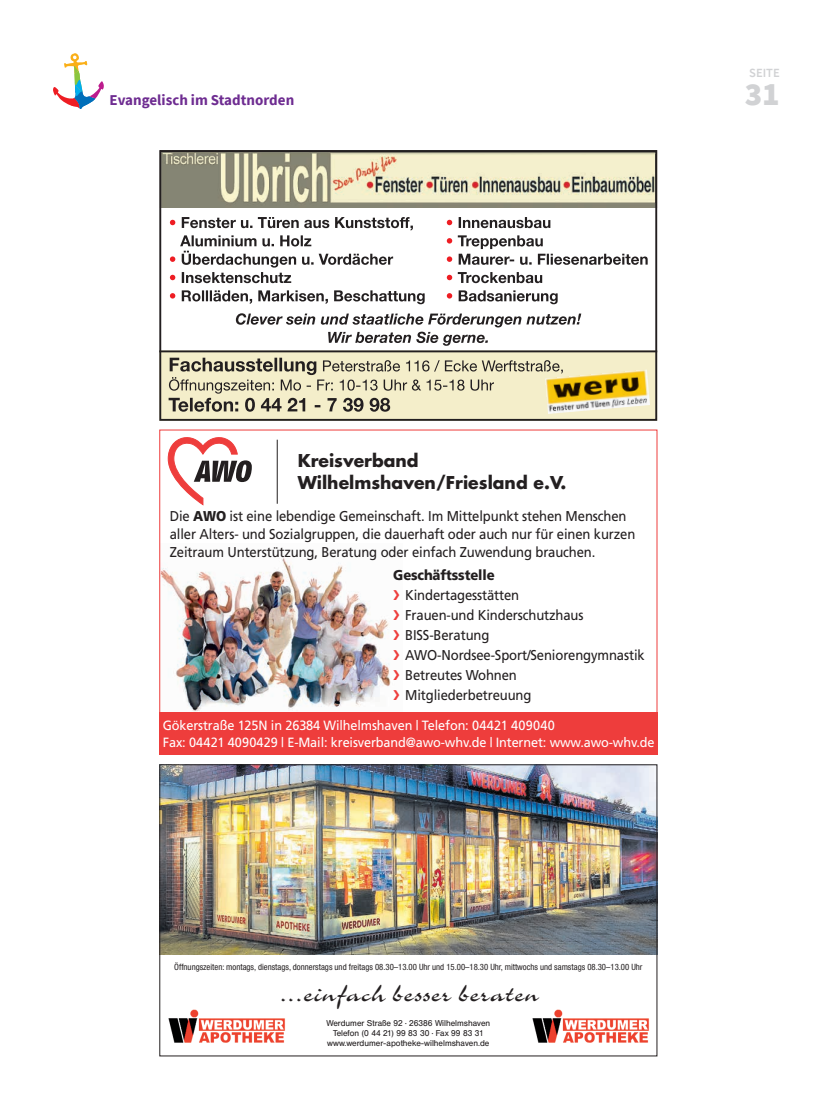
<style>
.page{position:relative;width:833px;height:1117px;background:#fff}
.page>*{position:absolute;margin:0;border:0;box-sizing:border-box;transform-origin:0 0}
.t1{font:900 32.5px "Source Sans Pro";color:#d1d2d4}
.t2{font:32.12px "Charme";color:#231f20}
.t3{font:700 17.25px/22.8px "Futura";color:#231f20}
.t4{font:700 15px "Source Sans Pro";color:#6e2c91}
.t5{font:14.25px/20.1px "Frutiger";letter-spacing:-.01em;color:#231f20;scale:.92 1}
.t6{font:900 14.25px "Frutiger";letter-spacing:-.01em;color:#231f20;scale:.92 1}
.t7{font:13.38px/17.5px "Frutiger";letter-spacing:-.01em;color:#fff;scale:.95 1}
.t8{font:600 12.5px "Source Sans Pro";color:#d1d2d4}
.t9{font:condensed 8.75px "Helvetica Neue LT Std";color:#231f20}
.t10{font:8.38px/10px "Helvetica BQ";color:#231f20;text-align:center}
.s1{font-weight:900}
</style>
<div class="page">
<svg style="left:53px;top:53px;width:51px;height:56px"></svg>
<div style="left:159px;top:350px;width:498px;height:71px;background:#f4eeca"></div>
<img style="left:162px;top:153px;width:492px;height:55px">
<div style="left:159px;top:150px;width:498px;height:271px;border:2px solid #231f20"></div>
<hr style="left:159px;top:350px;width:498px;height:2px;background:#231f20">
<svg style="left:182px;top:290px;width:243px;height:14px"></svg>
<svg style="left:170px;top:293px;width:5px;height:5px"></svg>
<svg style="left:170px;top:217px;width:243px;height:66px"></svg>
<svg style="left:458px;top:290px;width:99px;height:14px"></svg>
<svg style="left:447px;top:293px;width:5px;height:5px"></svg>
<svg style="left:458px;top:272px;width:84px;height:11px"></svg>
<svg style="left:447px;top:275px;width:5px;height:5px"></svg>
<svg style="left:447px;top:256px;width:5px;height:6px"></svg>
<svg style="left:458px;top:235px;width:189px;height:30px"></svg>
<svg style="left:447px;top:238px;width:5px;height:5px"></svg>
<svg style="left:458px;top:217px;width:92px;height:11px"></svg>
<svg style="left:447px;top:220px;width:5px;height:5px"></svg>
<svg style="left:236px;top:313px;width:345px;height:33px"></svg>
<svg style="left:169px;top:357px;width:391px;height:54px"></svg>
<img style="left:545px;top:369px;width:105px;height:45px">
<svg style="left:331px;top:154px;width:324px;height:48px"></svg>
<img style="left:161px;top:766px;width:494px;height:188px">
<div style="left:159px;top:764px;width:498px;height:292px;border:1px solid #231f20"></div>
<img style="left:532px;top:1009px;width:117px;height:34px">
<img style="left:168px;top:1009px;width:117px;height:34px">
<img style="left:161px;top:558px;width:230px;height:153px">
<svg style="left:168px;top:437px;width:84px;height:68px"></svg>
<div style="left:159px;top:711px;width:498px;height:43px;background:#ee3d3c"></div>
<hr style="left:277px;top:439px;width:1px;height:64px;background:#231f20">
<div style="left:159px;top:429px;width:498px;height:325px;border:1px solid #ee3d3c"></div>
<p class="t8" style="left:749px;top:65px;width:32px">SEITE</p>
<p class="t4" style="left:110px;top:89px;width:186px">Evangelisch im Stadtnorden</p>
<h1 class="t1" style="left:744px;top:71px;width:37px">31</h1>
<p class="t3" style="left:298px;top:448px;width:270px">Kreisverband<br>Wilhelmshaven/Friesland e.V.</p>
<p class="t5" style="left:170px;top:506px;width:507px;line-height:18px">Die <span class="s1">AWO</span> ist eine lebendige Gemeinschaft. Im Mittelpunkt stehen Menschen aller Alters- und Sozialgruppen, die dauerhaft oder auch nur für einen kurzen<br>Zeitraum Unterstützung, Beratung oder einfach Zuwendung brauchen.</p>
<p class="t6" style="left:393px;top:566px;width:112px">Geschäftsstelle</p>
<p class="t5" style="left:405px;top:584px;width:262px">Kindertagesstätten<br>Frauen-und Kinderschutzhaus<br>BISS-Beratung<br>AWO-Nordsee-Sport/Seniorengymnastik<br>Betreutes Wohnen<br>Mitgliederbetreuung</p>
<p class="t7" style="left:163px;top:716px;width:519px">Gökerstraße 125N in 26384 Wilhelmshaven | Telefon: 04421 409040<br>Fax: 04421 4090429 | E-Mail: kreisverband@awo-whv.de | Internet: www.awo-whv.de</p>
<p class="t9" style="left:174px;top:961px;width:469px">Öffnungszeiten: montags, dienstags, donnerstags und freitags 08.30–13.00 Uhr und 15.00–18.30 Uhr, mittwochs und samstags 08.30–13.00 Uhr</p>
<h2 class="t2" style="left:280px;top:977px;width:261px">...einfach besser beraten</h2>
<p class="t10" style="left:326px;top:1017px;width:165px">Werdumer Straße 92 · 26386 Wilhelmshaven<br>Telefon (0 44 21) 99 83 30 · Fax 99 83 31 www.werdumer-apotheke-wilhelmshaven.de</p>
</div>
